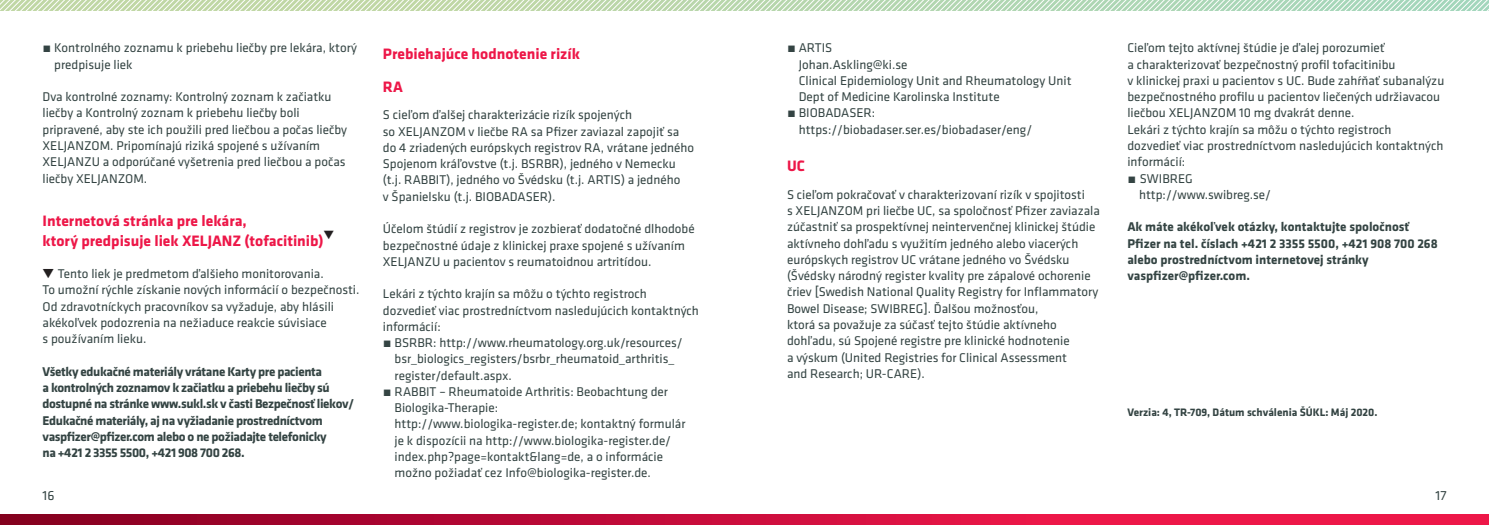
<style>
.page{position:relative;width:1489px;height:525px;background:#fff}
.page>*{position:absolute;margin:0;border:0;box-sizing:border-box;transform-origin:0 0}
.t1{font:700 15.62px/20px "Klavika";color:#ed1748}
.t2{font:13.75px "Klavika";color:#344443}
.t3{font:13.12px/16.2px "Klavika";color:#344443}
.t4{font:700 13.12px/16.2px "Klavika";letter-spacing:-.03em;color:#344443}
.t5{font:700 13.12px/16.2px "Klavika";color:#344443}
.t6{font:700 11.25px "Klavika";color:#344443}
.s1{color:#231f20}
</style>
<div class="page">
<svg style="left:0;top:514px;width:1488px;height:10px;background:#c60d39"></svg>
<svg style="left:0;top:0;width:1488px;height:11px;background:#c8e0c2"></svg>
<p class="t3" style="left:54px;top:39px;width:304px;text-indent:-12px">• Kontrolného zoznamu k priebehu liečby pre lekára, ktorý predpisuje liek</p>
<p class="t3" style="left:43px;top:88px;width:306px">Dva kontrolné zoznamy: Kontrolný zoznam k začiatku liečby a Kontrolný zoznam k priebehu liečby boli pripravené, aby ste ich použili pred liečbou a počas liečby XELJANZOM. Pripomínajú riziká spojené s užívaním XELJANZU a odporúčané vyšetrenia pred liečbou a počas liečby XELJANZOM.</p>
<p class="t1" style="left:43px;top:209px;width:293px">Internetová stránka pre lekára,<br>ktorý predpisuje liek XELJANZ (tofacitinib)<sup>▼</sup></p>
<p class="t3" style="left:43px;top:265px;width:318px"><span class="s1">▼</span> Tento liek je predmetom ďalšieho monitorovania.<br>To umožní rýchle získanie nových informácií o bezpečnosti.<br>Od zdravotníckych pracovníkov sa vyžaduje, aby hlásili akékoľvek podozrenia na nežiaduce reakcie súvisiace<br>s používaním lieku.</p>
<p class="t4" style="left:43px;top:362px;width:313px">Všetky edukačné materiály vrátane Karty pre pacienta<br>a kontrolných zoznamov k začiatku a priebehu liečby sú dostupné na stránke www.sukl.sk v časti Bezpečnosť liekov/ Edukačné materiály, aj na vyžiadanie prostredníctvom vaspfizer@pfizer.com alebo o ne požiadajte telefonicky<br>na +421 2 3355 5500, +421 908 700 268.</p>
<p class="t1" style="left:383px;top:37px;width:199px;line-height:32.5px">Prebiehajúce hodnotenie rizík<br>RA</p>
<p class="t3" style="left:383px;top:106px;width:313px">S cieľom ďalšej charakterizácie rizík spojených<br>so XELJANZOM v liečbe RA sa Pfizer zaviazal zapojiť sa do 4 zriadených európskych registrov RA, vrátane jedného Spojenom kráľovstve (t.j. BSRBR), jedného v Nemecku (t.j. RABBIT), jedného vo Švédsku (t.j. ARTIS) a jedného<br>v Španielsku (t.j. BIOBADASER).</p>
<p class="t3" style="left:383px;top:220px;width:313px">Účelom štúdií z registrov je zozbierať dodatočné dlhodobé bezpečnostné údaje z klinickej praxe spojené s užívaním<br>XELJANZU u pacientov s reumatoidnou artritídou.</p>
<p class="t3" style="left:383px;top:285px;width:317px">Lekári z týchto krajín sa môžu o týchto registroch dozvedieť viac prostredníctvom nasledujúcich kontaktných informácií:</p>
<p class="t3" style="left:394px;top:334px;width:289px;text-indent:-12px">• BSRBR: http://www.rheumatology.org.uk/resources/ bsr_biologics_registers/bsrbr_rheumatoid_arthritis_ register/default.aspx.</p>
<p class="t3" style="left:394px;top:383px;width:292px;text-indent:-12px">• RABBIT – Rheumatoide Arthritis: Beobachtung der Biologika-Therapie:<br>http://www.biologika-register.de; kontaktný formulár je k dispozícii na http://www.biologika-register.de/ index.php?page=kontakt&amp;lang=de, a o informácie možno požiadať cez Info@biologika-register.de.</p>
<p class="t3" style="left:798px;top:39px;width:274px;text-indent:-12px">• ARTIS<br>Johan.Askling@ki.se<br>Clinical Epidemiology Unit and Rheumatology Unit<br>Dept of Medicine Karolinska Institute</p>
<p class="t3" style="left:798px;top:104px;width:235px;text-indent:-12px">• BIOBADASER: https://biobadaser.ser.es/biobadaser/eng/</p>
<p class="t1" style="left:787px;top:155px;width:19px">UC</p>
<p class="t3" style="left:787px;top:186px;width:314px">S cieľom pokračovať v charakterizovaní rizík v spojitosti<br>s XELJANZOM pri liečbe UC, sa spoločnosť Pfizer zaviazala zúčastniť sa prospektívnej neintervenčnej klinickej štúdie aktívneho dohľadu s využitím jedného alebo viacerých európskych registrov UC vrátane jedného vo Švédsku (Švédsky národný register kvality pre zápalové ochorenie čriev [Swedish National Quality Registry for Inflammatory Bowel Disease; SWIBREG]. Ďalšou možnosťou,<br>ktorá sa považuje za súčasť tejto štúdie aktívneho dohľadu, sú Spojené registre pre klinické hodnotenie<br>a výskum (United Registries for Clinical Assessment<br>and Research; UR-CARE).</p>
<p class="t3" style="left:1127px;top:39px;width:318px">Cieľom tejto aktívnej štúdie je ďalej porozumieť<br>a charakterizovať bezpečnostný profil tofacitinibu<br>v klinickej praxi u pacientov s UC. Bude zahŕňať subanalýzu bezpečnostného profilu u pacientov liečených udržiavacou liečbou XELJANZOM 10 mg dvakrát denne.<br>Lekári z týchto krajín sa môžu o týchto registroch dozvedieť viac prostredníctvom nasledujúcich kontaktných informácií:</p>
<p class="t3" style="left:1138px;top:169px;width:133px;text-indent:-12px">• SWIBREG http://www.swibreg.se/</p>
<p class="t5" style="left:1127px;top:218px;width:312px">Ak máte akékoľvek otázky, kontaktujte spoločnosť Pfizer na tel. číslach +421 2 3355 5500, +421 908 700 268 alebo prostredníctvom internetovej stránky vaspfizer@pfizer.com.</p>
<p class="t6" style="left:1127px;top:404px;width:251px">Verzia: 4, TR-709, Dátum schválenia ŠÚKL: Máj 2020.</p>
<p class="t2" style="left:43px;top:486px;width:13px">16</p>
<p class="t2" style="left:1435px;top:486px;width:13px">17</p>
</div>
